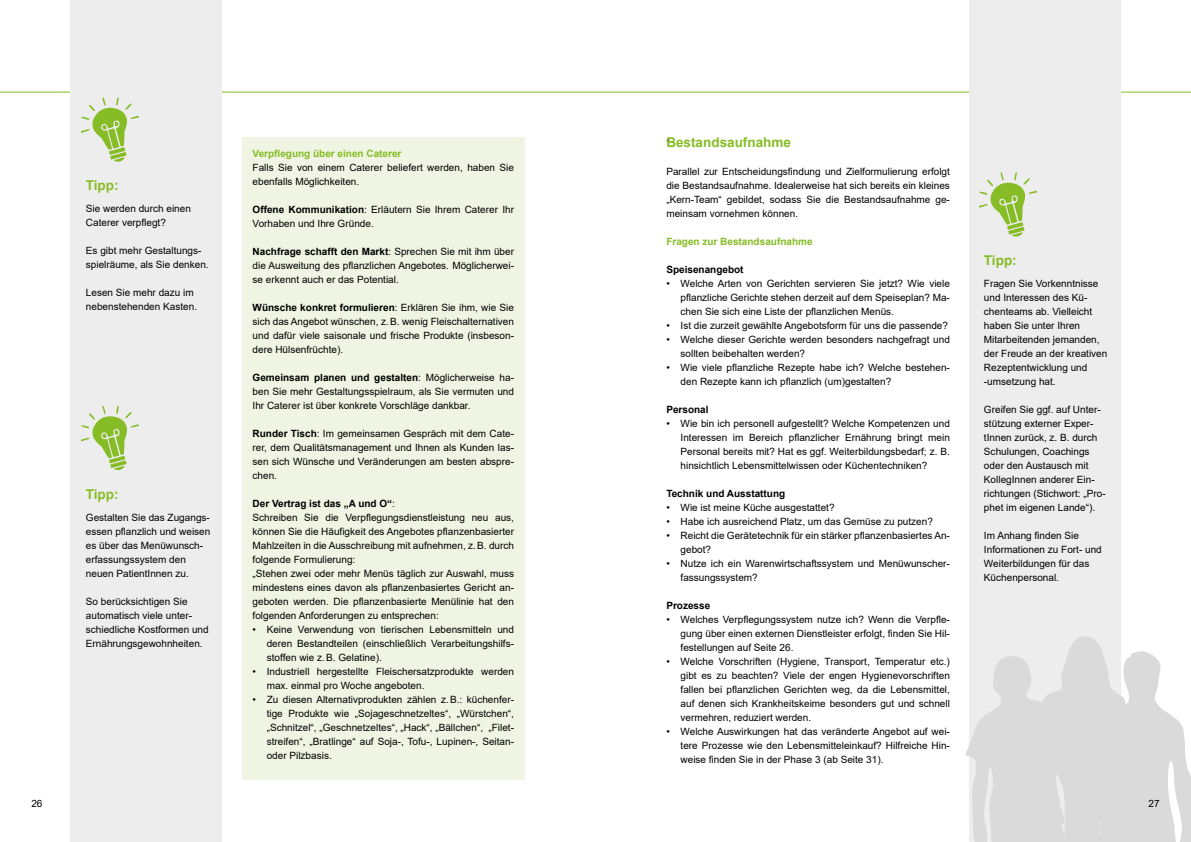
<style>
.page{position:relative;width:1191px;height:842px;background:#fff}
.page>*{position:absolute;margin:0;border:0;box-sizing:border-box;transform-origin:0 0}
.t1{font:700 13.5px "Arial";color:#86bc25}
.t2{font:10px/14px "Arial";color:#000}
.t3{font:700 10px "Arial";color:#86bc25}
.t4{font:700 10px "Arial";color:#000}
.s1{font-weight:700}
</style>
<div class="page">
<hr style="left:0;top:92px;width:1191px;height:1px;background:#86bc25">
<div style="left:969px;top:0;width:151px;height:842px;background:#ededed"></div>
<svg style="left:979px;top:172px;width:58px;height:65px"></svg>
<svg style="left:965px;top:636px;width:226px;height:206px"></svg>
<div style="left:71px;top:0;width:151px;height:842px;background:#ededed"></div>
<div style="left:242px;top:137px;width:282px;height:643px;background:#f0f5e3"></div>
<svg style="left:81px;top:97px;width:58px;height:65px"></svg>
<svg style="left:81px;top:406px;width:58px;height:64px"></svg>
<p class="t2" style="left:31px;top:796px;width:13px">26</p>
<h1 class="t1" style="left:86px;top:176px;width:34px">Tipp:</h1>
<p class="t2" style="left:86px;top:202px;width:107px">Sie werden durch einen<br>Caterer verpflegt?</p>
<p class="t2" style="left:86px;top:244px;width:124px">Es gibt mehr Gestaltungs&shy;spielräume, als Sie denken.</p>
<p class="t2" style="left:86px;top:286px;width:113px">Lesen Sie mehr dazu im nebenstehenden Kasten.</p>
<h1 class="t1" style="left:86px;top:484px;width:34px">Tipp:</h1>
<p class="t2" style="left:86px;top:510px;width:126px">Gestalten Sie das Zugangs&shy;essen pflanzlich und weisen es über das Menüwunsch&shy;erfassungssystem den neuen PatientInnen zu.</p>
<p class="t2" style="left:86px;top:594px;width:124px">So berücksichtigen Sie automatisch viele unter&shy;schiedliche Kostformen und<br>Ernährungsgewohnheiten.</p>
<p class="t3" style="left:252px;top:146px;width:150px">Verpflegung über einen Caterer</p>
<p class="t2" style="left:252px;top:160px;width:263px">Falls Sie von einem Caterer beliefert werden, haben Sie ebenfalls Möglichkeiten.</p>
<p class="t2" style="left:252px;top:202px;width:263px"><span class="s1">Offene Kommunikation</span>: Erläutern Sie Ihrem Caterer Ihr<br>Vorhaben und Ihre Gründe.</p>
<p class="t2" style="left:252px;top:244px;width:263px;text-align:justify"><span class="s1">Nachfrage schafft den Markt</span>: Sprechen Sie mit ihm über die Ausweitung des pflanzlichen Angebotes. Möglicherwei&shy;se erkennt auch er das Potential.</p>
<p class="t2" style="left:252px;top:300px;width:263px;text-align:justify"><span class="s1">Wünsche konkret formulieren</span>: Erklären Sie ihm, wie Sie sich das Angebot wünschen, z.B. wenig Fleischalternativen und dafür viele saisonale und frische Produkte (insbeson&shy;dere Hülsenfrüchte).</p>
<p class="t2" style="left:252px;top:370px;width:263px;text-align:justify"><span class="s1">Gemeinsam planen und gestalten</span>: Möglicherweise ha&shy;ben Sie mehr Gestaltungsspielraum, als Sie vermuten und Ihr Caterer ist über konkrete Vorschläge dankbar.</p>
<p class="t2" style="left:252px;top:426px;width:263px;text-align:justify"><span class="s1">Runder Tisch</span>: Im gemeinsamen Gespräch mit dem Cate&shy;rer, dem Qualitätsmanagement und Ihnen als Kunden las&shy;sen sich Wünsche und Veränderungen am besten abspre&shy;chen.</p>
<p class="t2" style="left:252px;top:496px;width:263px"><span class="s1">Der Vertrag ist das „A und O“</span>:<br>Schreiben Sie die Verpflegungsdienstleistung neu aus, können Sie die Häufigkeit des Angebotes pflanzenbasierter Mahlzeiten in die Ausschreibung mit aufnehmen, z.B. durch folgende Formulierung:<br>„Stehen zwei oder mehr Menüs täglich zur Auswahl, muss mindestens eines davon als pflanzenbasiertes Gericht an&shy;geboten werden. Die pflanzenbasierte Menülinie hat den folgenden Anforderungen zu entsprechen:</p>
<p class="t2" style="left:267px;top:622px;width:249px;text-align:justify;text-indent:-14px">• Keine Verwendung von tierischen Lebensmitteln und deren Bestandteilen (einschließlich Verarbeitungshilfs&shy;stoffen wie z.B. Gelatine).</p>
<p class="t2" style="left:267px;top:664px;width:249px;text-indent:-14px">• Industriell hergestellte Fleischersatzprodukte werden max. einmal pro Woche angeboten.</p>
<p class="t2" style="left:267px;top:692px;width:249px;text-align:justify;text-indent:-14px">• Zu diesen Alternativprodukten zählen z.B.: küchenfer&shy;tige Produkte wie „Sojageschnetzeltes“, „Würstchen“, „Schnitzel“, „Geschnetzeltes“, „Hack“, „Bällchen“, „Filet&shy;streifen“, „Bratlinge“ auf Soja-, Tofu-, Lupinen-, Seitan&shy;oder Pilzbasis.</p>
<h1 class="t1" style="left:666px;top:133px;width:126px">Bestandsaufnahme</h1>
<p class="t2" style="left:666px;top:165px;width:285px;text-align:justify">Parallel zur Entscheidungsfindung und Zielformulierung erfolgt die Bestandsaufnahme. Idealerweise hat sich bereits ein kleines „Kern-Team“ gebildet, sodass Sie die Bestandsaufnahme ge&shy;meinsam vornehmen können.</p>
<p class="t3" style="left:666px;top:235px;width:148px">Fragen zur Bestandsaufnahme</p>
<p class="t4" style="left:666px;top:263px;width:79px">Speisenangebot</p>
<p class="t2" style="left:680px;top:277px;width:271px;text-align:justify;text-indent:-14px">• Welche Arten von Gerichten servieren Sie jetzt? Wie viele pflanzliche Gerichte stehen derzeit auf dem Speiseplan? Ma&shy;chen Sie sich eine Liste der pflanzlichen Menüs.</p>
<p class="t2" style="left:666px;top:319px;width:283px">• Ist die zurzeit gewählte Angebotsform für uns die passende?</p>
<p class="t2" style="left:680px;top:333px;width:271px;text-indent:-14px">• Welche dieser Gerichte werden besonders nachgefragt und sollten beibehalten werden?</p>
<p class="t2" style="left:680px;top:361px;width:271px;text-indent:-14px">• Wie viele pflanzliche Rezepte habe ich? Welche bestehen&shy;den Rezepte kann ich pflanzlich (um)gestalten?</p>
<p class="t4" style="left:666px;top:403px;width:44px">Personal</p>
<p class="t2" style="left:680px;top:417px;width:271px;text-align:justify;text-indent:-14px">• Wie bin ich personell aufgestellt? Welche Kompetenzen und Interessen im Bereich pflanzlicher Ernährung bringt mein Personal bereits mit? Hat es ggf. Weiterbildungsbedarf; z. B. hinsichtlich Lebensmittelwissen oder Küchentechniken?</p>
<p class="t4" style="left:666px;top:487px;width:120px">Technik und Ausstattung</p>
<p class="t2" style="left:666px;top:501px;width:170px">• Wie ist meine Küche ausgestattet?</p>
<p class="t2" style="left:666px;top:515px;width:268px">• Habe ich ausreichend Platz, um das Gemüse zu putzen?</p>
<p class="t2" style="left:680px;top:529px;width:271px;text-indent:-14px">• Reicht die Gerätetechnik für ein stärker pflanzenbasiertes An&shy;gebot?</p>
<p class="t2" style="left:680px;top:557px;width:271px;text-indent:-14px">• Nutze ich ein Warenwirtschaftssystem und Menüwunscher&shy;fassungssystem?</p>
<p class="t4" style="left:666px;top:599px;width:45px">Prozesse</p>
<p class="t2" style="left:680px;top:613px;width:271px;text-align:justify;text-indent:-14px">• Welches Verpflegungssystem nutze ich? Wenn die Verpfle&shy;gung über einen externen Dienstleister erfolgt, finden Sie Hil&shy;festellungen auf Seite 26.</p>
<p class="t2" style="left:680px;top:655px;width:271px;text-align:justify;text-indent:-14px">• Welche Vorschriften (Hygiene, Transport, Temperatur etc.) gibt es zu beachten? Viele der engen Hygienevorschriften fallen bei pflanzlichen Gerichten weg, da die Lebensmittel, auf denen sich Krankheitskeime besonders gut und schnell vermehren, reduziert werden.</p>
<p class="t2" style="left:680px;top:725px;width:271px;text-align:justify;text-indent:-14px">• Welche Auswirkungen hat das veränderte Angebot auf wei&shy;tere Prozesse wie den Lebensmitteleinkauf? Hilfreiche Hin&shy;weise finden Sie in der Phase 3 (ab Seite 31).</p>
<p class="t2" style="left:666px;top:133px;width:5px">•</p>
<h1 class="t1" style="left:984px;top:251px;width:34px">Tipp:</h1>
<p class="t2" style="left:984px;top:276px;width:125px">Fragen Sie Vorkenntnisse und Interessen des Kü&shy;chenteams ab. Vielleicht haben Sie unter Ihren<br>Mitarbeitenden jemanden, der Freude an der kreativen<br>Rezeptentwicklung und -umsetzung hat.</p>
<p class="t2" style="left:984px;top:402px;width:123px">Greifen Sie ggf. auf Unter&shy;stützung externer Exper&shy;tInnen zurück, z. B. durch<br>Schulungen, Coachings oder den Austausch mit<br>KollegInnen anderer Ein&shy;richtungen (Stichwort: „Pro&shy;phet im eigenen Lande“).</p>
<p class="t2" style="left:984px;top:528px;width:119px">Im Anhang finden Sie<br>Informationen zu Fort- und<br>Weiterbildungen für das<br>Küchenpersonal.</p>
<p class="t2" style="left:1148px;top:796px;width:13px">27</p>
</div>
